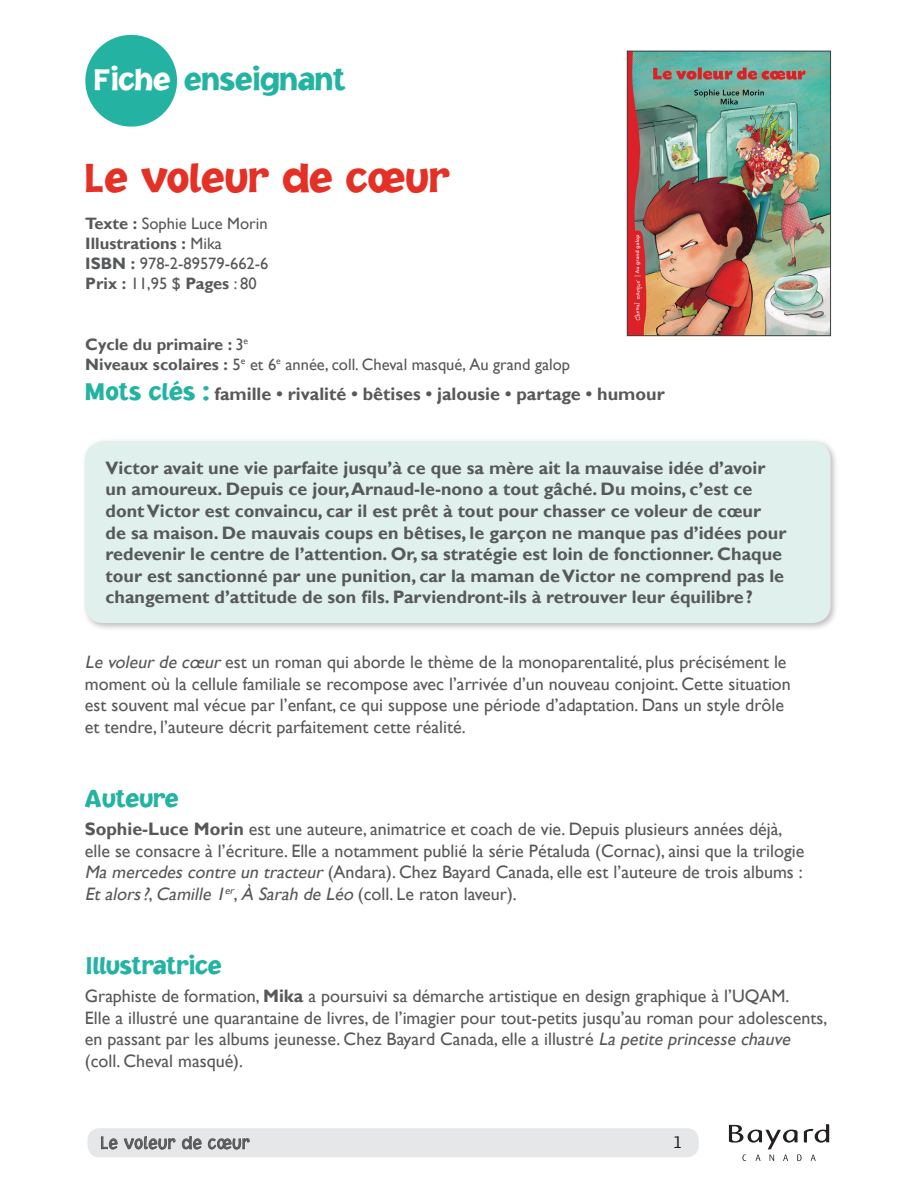
<style>
.page{position:relative;width:918px;height:1188px;background:#fff}
.page>*{position:absolute;margin:0;border:0;box-sizing:border-box;transform-origin:0 0}
.t1{font:900 43.35px "Jacoby ICG";color:#e53025}
.t2{font:900 32.1px "Jacoby ICG";color:#24b3a3}
.t3{font:900 25.5px "Jacoby ICG";color:#24b3a3}
.t4{font:18px/21.6px "Gill Sans";color:#57585a}
.t5{font:700 18px/21.6px "Gill Sans";color:#57585a}
.t6{font:300 18px "Jacoby ICG";color:#57585a}
.t7{font:17.1px "Auto 1 Regular LF";color:#231f20}
.t8{font:16.5px/19.8px "Gill Sans";color:#57585a}
.s1{color:#fff}
.s2{font-weight:700}
.s3{font-family:"Jacoby ICG";font-weight:900;font-size:25.5px;color:#24b3a3}
.s4{font-style:italic}
</style>
<div class="page">
<div style="left:88px;top:1128px;width:611px;height:29px;background:#e6e7e9;border-radius:12px"></div>
<svg style="left:729px;top:1124px;width:100px;height:37px"></svg>
<svg style="left:85px;top:34px;width:92px;height:93px"></svg>
<svg style="left:101px;top:1137px;width:17px;height:13px"></svg>
<svg style="left:124px;top:1136px;width:51px;height:14px"></svg>
<svg style="left:182px;top:1136px;width:20px;height:14px"></svg>
<svg style="left:208px;top:1138px;width:42px;height:12px"></svg>
<div style="left:81px;top:438px;width:758px;height:194px;background:#231f20;opacity:.3"></div>
<div style="left:85px;top:442px;width:746px;height:181px;background:#e0f0ed;border-radius:18px"></div>
<img style="left:629px;top:53px;width:200px;height:281px">
<div style="left:627px;top:51px;width:204px;height:285px;border:1px solid #3e3e3f"></div>
<h2 class="t2" style="left:94px;top:60px;width:253px"><span class="s1">Fiche</span> enseignant</h2>
<h1 class="t1" style="left:85px;top:152px;width:367px">Le voleur de cœur</h1>
<p class="t8" style="left:85px;top:214px;width:185px"><span class="s2">Texte :</span> Sophie Luce Morin<br><span class="s2">Illustrations :</span> Mika<br><span class="s2">ISBN :</span> 978-2-89579-662-6<br><span class="s2">Prix :</span> 11,95 $ <span class="s2">Pages</span> : 80</p>
<p class="t8" style="left:85px;top:335px;width:486px"><span class="s2">Cycle du primaire :</span> 3<sup>e<br></sup><span class="s2">Niveaux scolaires :</span> 5<sup>e</sup> et 6<sup>e</sup> année, coll. Cheval masqué, Au grand galop</p>
<p class="t5" style="left:85px;top:384px;width:581px"><span class="s3">Mots clés :</span> famille • rivalité • bêtises • jalousie • partage • humour</p>
<p class="t5" style="left:106px;top:457px;width:682px">Victor avait une vie parfaite jusqu’à ce que sa mère ait la mauvaise idée d’avoir un amoureux. Depuis ce jour, Arnaud-le-nono a tout gâché. Du moins, c’est ce dont Victor est convaincu, car il est prêt à tout pour chasser ce voleur de cœur<br>de sa maison. De mauvais coups en bêtises, le garçon ne manque pas d’idées pour redevenir le centre de l’attention. Or, sa stratégie est loin de fonctionner. Chaque tour est sanctionné par une punition, car la maman de Victor ne comprend pas le changement d’attitude de son fils. Parviendront-ils à retrouver leur équilibre?</p>
<p class="t4" style="left:85px;top:652px;width:707px"><span class="s4">Le voleurde cœur</span>est un roman qui aborde le thème de la monoparentalité, plus précisément le moment où la cellule familiale se recompose avec l’arrivée d’un nouveau conjoint. Cette situation est souvent mal vécue par l’enfant, ce qui suppose une période d’adaptation. Dans un style drôle et tendre, l’auteure décrit parfaitement cette réalité.</p>
<h3 class="t3" style="left:85px;top:783px;width:95px">Auteure</h3>
<p class="t4" style="left:85px;top:819px;width:721px"><span class="s2">Sophie-Luce Morin</span> est une auteure, animatrice et coach de vie. Depuis plusieurs années déjà, elle se consacre à l’écriture. Elle a notamment publié la série Pétaluda (Cornac), ainsi que la trilogie <span class="s4">Mamercedescontre un tracteur</span>(Andara). Chez Bayard Canada, elle est l’auteure de trois albums :<br><span class="s4">Etalors?</span>, <span class="s4">Camille 1</span><sup>er</sup>, <span class="s4">À Sarah de Léo</span> ( c o l l . L e rato n l ave u r) .</p>
<h3 class="t3" style="left:85px;top:950px;width:138px">Illustratrice</h3>
<p class="t4" style="left:85px;top:986px;width:744px">Graphiste de formation, <span class="s2">Mika</span> a poursuivi sa démarche artistique en design graphique à l’UQAM.<br>Elle a illustré une quarantaine de livres, de l’imagier pour tout-petits jusqu’au roman pour adolescents, en passant par les albums jeunesse. Chez Bayard Canada, elle a illustré <span class="s4">Lapetite princesse chauve </span>(coll. Cheval masqué).</p>
<p class="t6" style="left:100px;top:1132px;width:151px">Le voleur de cœur</p>
<p class="t7" style="left:674px;top:1131px;width:9px">1</p>
</div>
